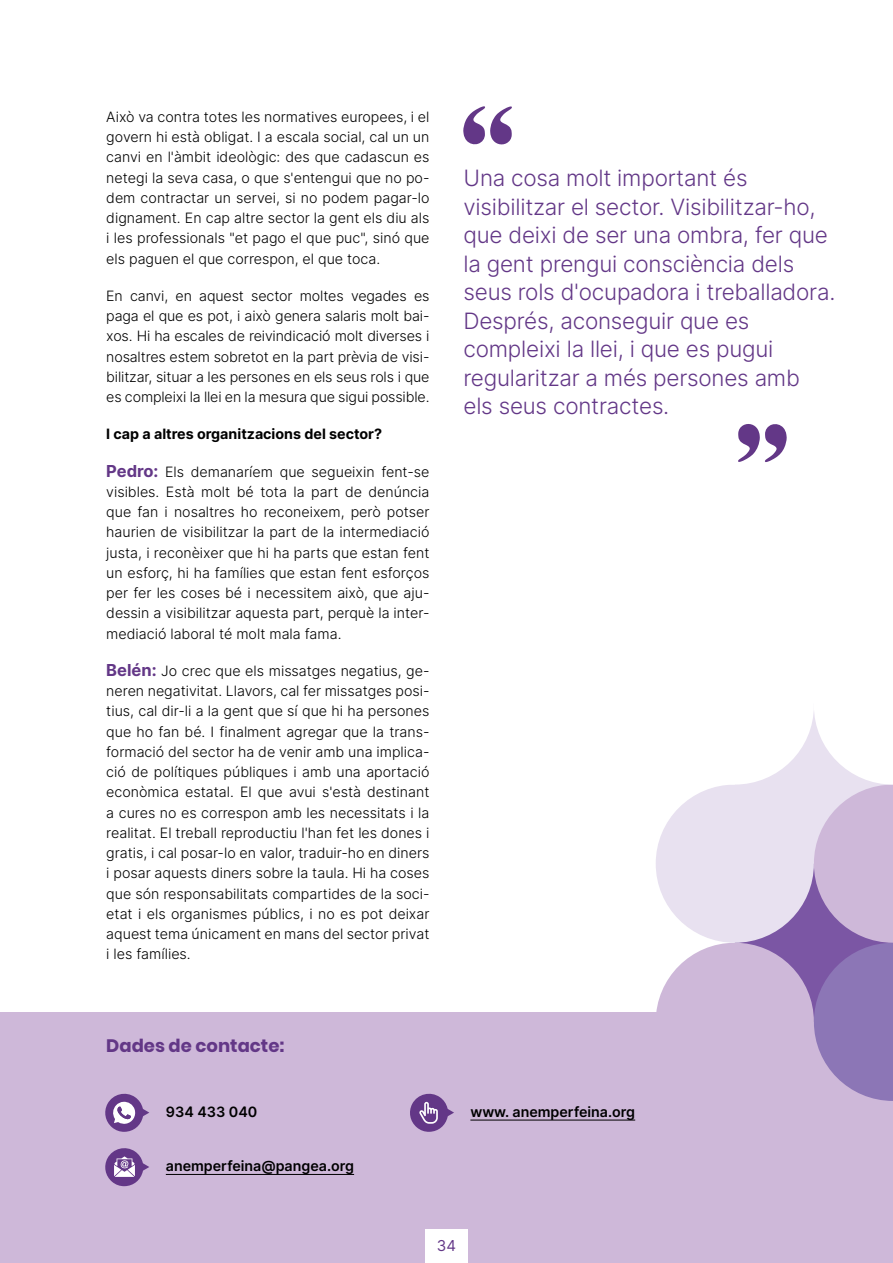
<style>
.page{position:relative;width:893px;height:1263px;background:#fff}
.page>*{position:absolute;margin:0;border:0;box-sizing:border-box;transform-origin:0 0}
.t1{font:300 22.5px/28.5px "Inter";letter-spacing:-.01em;color:#633787}
.h4_rojo{font:18px "Poppins";color:#633787}
.t2{font:15px "Inter";color:#633787}
.p_-_1_columna{font:300 14.25px/20.2px "Inter";color:#000;text-align:justify}
.p_-_1_columna-2{font:600 14.25px "Inter";color:#000}
.p_-_1_columna-3{font:700 14.25px "Inter";color:#000}
.s1{font-weight:700;font-size:16.5px;color:#633787}
</style>
<div class="page">
<div style="left:0;top:1012px;width:893px;height:251px;background:#ceb8d9"></div>
<div style="left:425px;top:1229px;width:43px;height:34px;background:#fff"></div>
<div style="left:735px;top:703px;width:158px;height:159px;background:#e8e1f0;border-radius:50%"></div>
<div style="left:735px;top:864px;width:158px;height:158px;background:#7b56a4;border-radius:50%"></div>
<div style="left:656px;top:943px;width:158px;height:158px;background:#ceb8d9;border-radius:50%"></div>
<div style="left:656px;top:784px;width:158px;height:159px;background:#e8e1f0;border-radius:50%"></div>
<div style="left:656px;top:626px;width:158px;height:158px;background:#fff;border-radius:50%"></div>
<svg style="left:814px;top:703px;width:79px;height:398px"></svg>
<svg style="left:463px;top:106px;width:49px;height:39px"></svg>
<svg style="left:738px;top:424px;width:49px;height:38px"></svg>
<svg style="left:105px;top:1093px;width:44px;height:39px"></svg>
<svg style="left:105px;top:1148px;width:44px;height:38px"></svg>
<svg style="left:410px;top:1093px;width:44px;height:39px"></svg>
<hr style="left:166px;top:1174px;width:188px;height:1px;background:#000">
<hr style="left:470px;top:1120px;width:165px;height:1px;background:#000">
<p class="p_-_1_columna" style="left:106px;top:106px;width:325px">Això va contra totes les normatives europees, i el govern hi està obligat. I a escala social, cal un un canvi en l'àmbit ideològic: des que cadascun es netegi la seva casa, o que s'entengui que no po&shy;dem contractar un servei, si no podem pagar-lo dignament. En cap altre sector la gent els diu als i les professionals "et pago el que puc", sinó que els paguen el que correspon, el que toca.</p>
<p class="p_-_1_columna" style="left:106px;top:285px;width:325px">En canvi, en aquest sector moltes vegades es paga el que es pot, i això genera salaris molt bai&shy;xos. Hi ha escales de reivindicació molt diverses i nosaltres estem sobretot en la part prèvia de visi&shy;bilitzar, situar a les persones en els seus rols i que es compleixi la llei en la mesura que sigui possible.</p>
<p class="p_-_1_columna-3" style="left:106px;top:424px;width:277px">I cap a altres organitzacions del sector?</p>
<p class="p_-_1_columna" style="left:106px;top:461px;width:325px"><span class="s1">Pedro:</span> Els demanaríem que segueixin fent-se visibles. Està molt bé tota la part de denúncia que fan i nosaltres ho reconeixem, però potser haurien de visibilitzar la part de la intermediació justa, i reconèixer que hi ha parts que estan fent un esforç, hi ha famílies que estan fent esforços per fer les coses bé i necessitem això, que aju&shy;dessin a visibilitzar aquesta part, perquè la inter&shy;mediació laboral té molt mala fama.</p>
<p class="p_-_1_columna" style="left:106px;top:660px;width:325px"><span class="s1">Belén:</span> Jo crec que els missatges negatius, ge&shy;neren negativitat. Llavors, cal fer missatges posi&shy;tius, cal dir-li a la gent que sí que hi ha persones que ho fan bé. I finalment agregar que la trans&shy;formació del sector ha de venir amb una implica&shy;ció de polítiques públiques i amb una aportació econòmica estatal. El que avui s'està destinant a cures no es correspon amb les necessitats i la realitat. El treball reproductiu l'han fet les dones i gratis, i cal posar-lo en valor, traduir-ho en diners i posar aquests diners sobre la taula. Hi ha coses que són responsabilitats compartides de la soci&shy;etat i els organismes públics, i no es pot deixar aquest tema únicament en mans del sector privat i les famílies.</p>
<p class="t1" style="left:463px;top:163px;width:373px">Una cosa molt important és visibilitzar el sector. Visibilitzar-ho, que deixi de ser una ombra, fer que la gent prengui consciència dels seus rols d'ocupadora i treballadora.<br>Després, aconseguir que es compleixi la llei, i que es pugui regularitzar a més persones amb<br>els seus contractes.</p>
<h4 class="h4_rojo" style="left:106px;top:1035px;width:180px">Dades de contacte:</h4>
<p class="p_-_1_columna-2" style="left:166px;top:1101px;width:93px">934 433 040</p>
<p class="p_-_1_columna-2" style="left:166px;top:1156px;width:190px">anemperfeina@pangea.org</p>
<p class="p_-_1_columna-2" style="left:470px;top:1101px;width:166px">www. anemperfeina.org</p>
<p class="t2" style="left:437px;top:1235px;width:21px">34</p>
</div>
